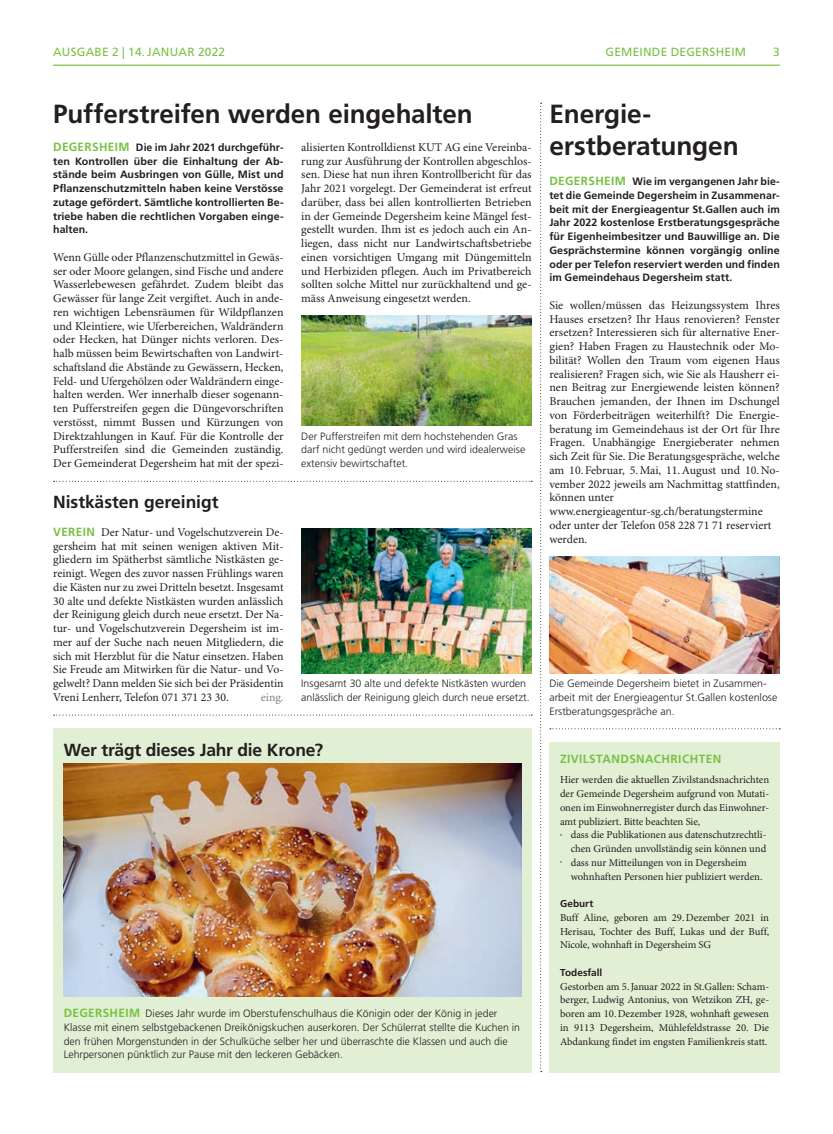
<style>
.page{position:relative;width:833px;height:1134px;background:#fff}
.page>*{position:absolute;margin:0;border:0;box-sizing:border-box;transform-origin:0 0}
.t1{font:700 26.25px/31.2px "Frutiger LT Std";letter-spacing:-.005em;color:#231f20}
.t2{font:700 17.5px "Frutiger LT Std";letter-spacing:-.01em;color:#231f20}
.t3{font:11.88px/13.8px "Minion Pro";color:#231f20;text-align:justify}
.t4{font:11.88px "Frutiger LT Std";letter-spacing:.02em;color:#79c142}
.t5{font:700 11.88px "Frutiger LT Std";letter-spacing:.035em;color:#79c142}
.t6{font:11.88px "Minion Pro";color:#808285}
.t7{font:10.62px/13.8px "Minion Pro";letter-spacing:-.005em;color:#231f20;text-align:justify}
.t8{font:300 10.62px/13.8px "Frutiger LT Std";color:#231f20}
.t9{font:700 10.62px/13.8px "Frutiger LT Std";letter-spacing:.005em;color:#231f20;text-align:justify}
.t10{font:700 10px "Frutiger LT Std";letter-spacing:.005em;color:#231f20}
.s1{font-size:11.88px;color:#79c142}
.s2{font-family:"Frutiger LT Std";font-weight:700;color:#79c142}
.s3{font-weight:700;font-size:11.88px;color:#79c142}
</style>
<div class="page">
<hr style="left:53px;top:65px;width:727px;height:1px;background:#79c142">
<svg style="left:540px;top:103px;width:1px;height:969px"></svg>
<svg style="left:54px;top:481px;width:478px;height:1px"></svg>
<svg style="left:550px;top:728px;width:230px;height:1px"></svg>
<svg style="left:54px;top:714px;width:478px;height:1px"></svg>
<div style="left:53px;top:728px;width:478px;height:344px;background:#e1efd4"></div>
<div style="left:549px;top:742px;width:231px;height:330px;background:#e1efd4"></div>
<img style="left:549px;top:556px;width:231px;height:117px">
<img style="left:301px;top:316px;width:230px;height:110px">
<img style="left:64px;top:763px;width:457px;height:233px">
<img style="left:301px;top:529px;width:230px;height:144px">
<p class="t4" style="left:53px;top:45px;width:18px">AUSGABE</p>
<p class="t4" style="left:112px;top:45px;width:50px">2 | 14.JANUAR</p>
<p class="t4" style="left:198px;top:45px;width:29px">2022</p>
<p class="t4" style="left:605px;top:45px;width:142px">GEMEINDE DEGERSHEIM</p>
<p class="t4" style="left:773px;top:45px;width:8px">3</p>
<h1 class="t1" style="left:53px;top:99px;width:421px">Pufferstreifen werden eingehalten</h1>
<p class="t9" style="left:53px;top:140px;width:232px"><span class="s1">DEGERSHEIM</span> Die im Jahr 2021 durchgeführ&shy;ten Kontrollen über die Einhaltung der Ab&shy;stände beim Ausbringen von Gülle, Mist und Pflanzenschutzmitteln haben keine Verstösse zutage gefördert. Sämtliche kontrollierten Be&shy;triebe haben die rechtlichen Vorgaben einge&shy;halten.</p>
<p class="t3" style="left:53px;top:251px;width:232px">Wenn Gülle oder Pflanzenschutzmittel in Gewäs&shy;ser oder Moore gelangen, sind Fische und andere Wasserlebewesen gefährdet. Zudem bleibt das Gewässer für lange Zeit vergiftet. Auch in ande&shy;ren wichtigen Lebensräumen für Wildpflanzen und Kleintiere, wie Uferbereichen, Waldrändern oder Hecken, hat Dünger nichts verloren. Des&shy;halb müssen beim Bewirtschaften von Landwirt&shy;schaftsland die Abstände zu Gewässern, Hecken, Feld- und Ufergehölzen oder Waldrändern einge&shy;halten werden. Wer innerhalb dieser sogenann&shy;ten Pufferstreifen gegen die Düngevorschriften verstösst, nimmt Bussen und Kürzungen von Direktzahlungen in Kauf. Für die Kontrolle der Pufferstreifen sind die Gemeinden zuständig.<br>Der Gemeinderat Degersheim hat mit der spezi-</p>
<p class="t3" style="left:301px;top:141px;width:232px">alisierten Kontrolldienst KUT AG eine Vereinba&shy;rung zur Ausführung der Kontrollen abgeschlos&shy;sen. Diese hat nun ihren Kontrollbericht für das Jahr 2021 vorgelegt. Der Gemeinderat ist erfreut darüber, dass bei allen kontrollierten Betrieben in der Gemeinde Degersheim keine Mängel fest&shy;gestellt wurden. Ihm ist es jedoch auch ein An&shy;liegen, dass nicht nur Landwirtschaftsbetriebe einen vorsichtigen Umgang mit Düngemitteln und Herbiziden pflegen. Auch im Privatbereich sollten solche Mittel nur zurückhaltend und ge&shy;mäss Anweisung eingesetzt werden.</p>
<p class="t8" style="left:301px;top:429px;width:225px">Der Pufferstreifen mit dem hochstehenden Gras darf nicht gedüngt werden und wird idealerweise extensiv bewirtschaftet.</p>
<h2 class="t2" style="left:53px;top:492px;width:167px">Nistkästen gereinigt</h2>
<p class="t3" style="left:53px;top:526px;width:232px"><span class="s2">VEREIN</span> Der Natur- und Vogelschutzverein De&shy;gersheim hat mit seinen wenigen aktiven Mit&shy;gliedern im Spätherbst sämtliche Nistkästen ge&shy;reinigt. Wegen des zuvor nassen Frühlings waren die Kästen nur zu zwei Dritteln besetzt. Insgesamt 30 alte und defekte Nistkästen wurden anlässlich der Reinigung gleich durch neue ersetzt. Der Na&shy;tur- und Vogelschutzverein Degersheim ist im&shy;mer auf der Suche nach neuen Mitgliedern, die sich mit Herzblut für die Natur einsetzen. Haben Sie Freude am Mitwirken für die Natur- und Vo&shy;gelwelt? Dann melden Sie sich bei der Präsidentin Vreni Lenherr, Telefon 071 371 23 30.</p>
<p class="t6" style="left:261px;top:690px;width:24px">eing.</p>
<p class="t8" style="left:301px;top:677px;width:230px">Insgesamt 30 alte und defekte Nistkästen wurden anlässlich der Reinigung gleich durch neue ersetzt.</p>
<h1 class="t1" style="left:549px;top:99px;width:191px">Energie&shy;erstberatungen</h1>
<p class="t9" style="left:549px;top:175px;width:232px"><span class="s1">DEGERSHEIM</span> Wie im vergangenen Jahr bie&shy;tet die Gemeinde Degersheim in Zusammenar&shy;beit mit der Energieagentur St.Gallen auch im Jahr 2022 kostenlose Erstberatungsgespräche für Eigenheimbesitzer und Bauwillige an. Die Gesprächstermine können vorgängig online oder per Telefon reserviert werden und finden im Gemeindehaus Degersheim statt.</p>
<p class="t3" style="left:549px;top:299px;width:232px;text-align:left">Sie wollen/müssen das Heizungssystem Ihres Hauses ersetzen? Ihr Haus renovieren? Fenster ersetzen? Interessieren sich für alternative Ener&shy;gien? Haben Fragen zu Haustechnik oder Mo&shy;bilität? Wollen den Traum vom eigenen Haus realisieren? Fragen sich, wie Sie als Hausherr ei&shy;nen Beitrag zur Energiewende leisten können?<br>Brauchen jemanden, der Ihnen im Dschungel von Förderbeiträgen weiterhilft? Die Energie&shy;beratung im Gemeindehaus ist der Ort für Ihre Fragen. Unabhängige Energieberater nehmen sich Zeit für Sie. Die Beratungsgespräche, welche am 10.Februar, 5.Mai, 11.August und 10.No&shy;vember 2022 jeweils am Nachmittag stattfinden, können unter www.energieagentur-sg.ch/beratungstermine oder unter der Telefon 058 228 71 71 reserviert werden.</p>
<p class="t8" style="left:549px;top:677px;width:229px">Die Gemeinde Degersheim bietet in Zusammen&shy;arbeit mit der Energieagentur St.Gallen kostenlose<br>Erstberatungsgespräche an.</p>
<h2 class="t2" style="left:64px;top:739px;width:261px">Wer trägt dieses Jahr die Krone?</h2>
<p class="t5" style="left:560px;top:752px;width:163px">ZIVILSTANDSNACHRICHTEN</p>
<p class="t7" style="left:560px;top:773px;width:211px">Hier werden die aktuellen Zivilstandsnachrichten der Gemeinde Degersheim aufgrund von Mutati&shy;onen im Einwohnerregister durch das Einwohner&shy;amt publiziert. Bitte beachten Sie,</p>
<p class="t7" style="left:560px;top:828px;width:208px;text-align:right"><sup>•</sup> dass die Publikationen aus datenschutzrechtli&shy;chen Gründen unvollständig sein können und</p>
<p class="t7" style="left:570px;top:856px;width:193px;text-indent:-11px"><sup>•</sup> dass nur Mitteilungen von in Degersheim wohnhaften Personen hier publiziert werden.</p>
<p class="t10" style="left:560px;top:898px;width:35px">Geburt</p>
<p class="t7" style="left:560px;top:911px;width:211px">Buff Aline, geboren am 29.Dezember 2021 in Herisau, Tochter des Buff, Lukas und der Buff, Nicole, wohnhaft in Degersheim SG</p>
<p class="t10" style="left:560px;top:966px;width:44px">Todesfall</p>
<p class="t7" style="left:560px;top:980px;width:211px">Gestorben am 5.Januar 2022 in St.Gallen: Scham&shy;berger, Ludwig Antonius, von Wetzikon ZH, ge&shy;boren am 10.Dezember 1928, wohnhaft gewesen in 9113 Degersheim, Mühlefeldstrasse 20. Die Abdankung findet im engsten Familienkreis statt.</p>
<p class="t8" style="left:64px;top:1007px;width:458px"><span class="s3">DEGERSHEIM</span> Dieses Jahr wurde im Oberstufenschulhaus die Königin oder der König in jeder Klasse mit einem selbstgebackenen Dreikönigskuchen auserkoren. Der Schülerrat stellte die Kuchen in den frühen Morgenstunden in der Schulküche selber her und überraschte die Klassen und auch die Lehrpersonen pünktlich zur Pause mit den leckeren Gebäcken.</p>
</div>
